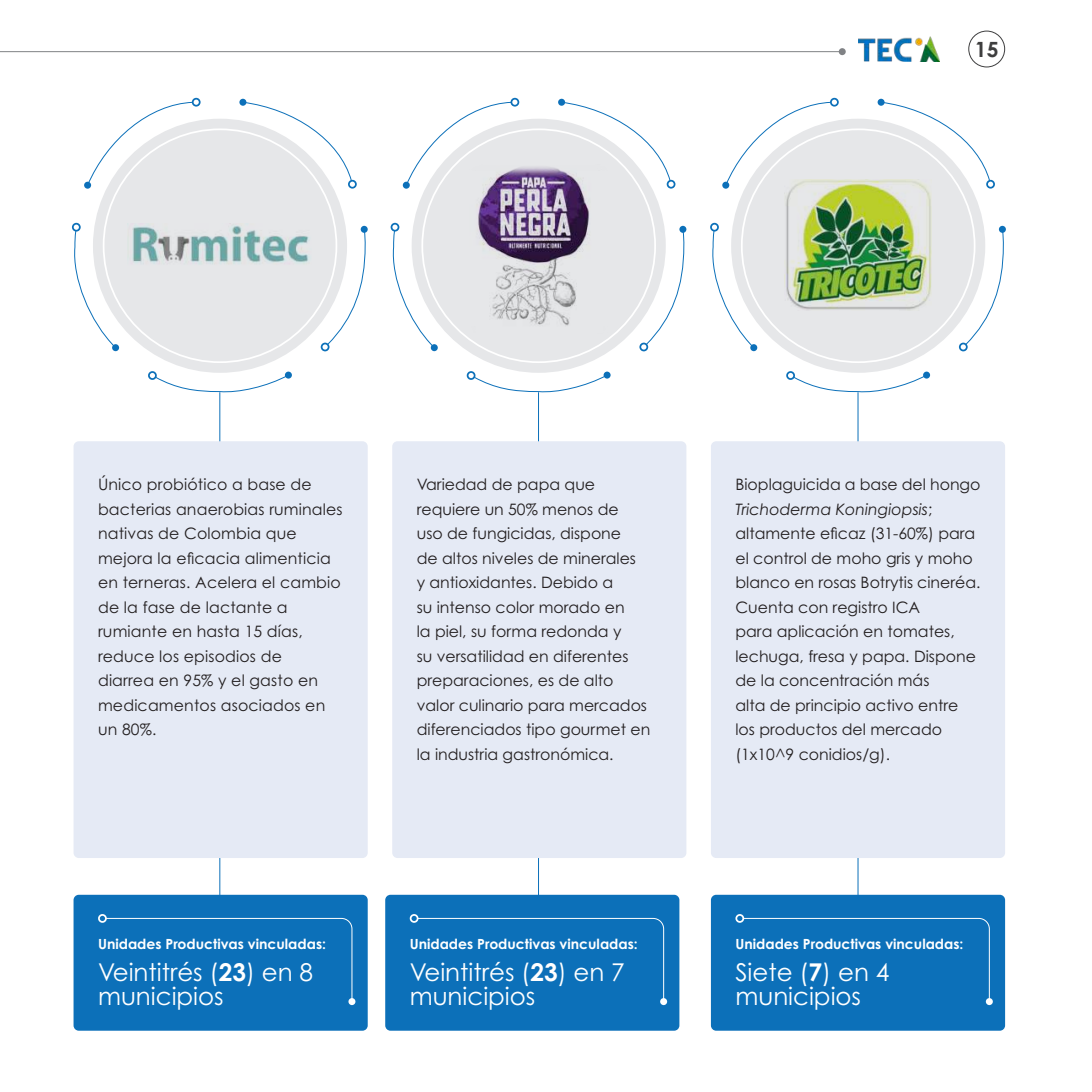
<style>
.page{position:relative;width:1092px;height:1092px;background:#fff}
.page>*{position:absolute;margin:0;border:0;box-sizing:border-box;transform-origin:0 0}
.t1{font:24.5px/24.5px "Century Gothic Pro";color:#fff}
.t2{font:700 21px "Century Gothic Pro";color:#3e3e3f}
.t3{font:15.75px/24.5px "Century Gothic Pro";color:#231f20}
.t4{font:700 14px "Century Gothic Pro";color:#fff}
.s1{font-style:italic}
.s2{font-weight:700}
</style>
<div class="page">
<hr style="left:0;top:51px;width:842px;height:1px;background:#808285">
<div style="left:838px;top:48px;width:7px;height:7px;background:#808285;border-radius:50%"></div>
<hr style="left:219px;top:392px;width:1px;height:514px;background:#0c70b9">
<hr style="left:538px;top:392px;width:1px;height:514px;background:#0c70b9">
<hr style="left:857px;top:392px;width:1px;height:514px;background:#0c70b9">
<div style="left:74px;top:894px;width:294px;height:136px;background:#0c70b9;border-radius:5px"></div>
<div style="left:385px;top:894px;width:294px;height:136px;background:#0c70b9;border-radius:5px"></div>
<div style="left:710px;top:894px;width:294px;height:136px;background:#0c70b9;border-radius:5px"></div>
<div style="left:74px;top:441px;width:294px;height:417px;background:#e5eaf5;border-radius:5px"></div>
<div style="left:392px;top:441px;width:294px;height:417px;background:#e5eaf5;border-radius:5px"></div>
<div style="left:710px;top:441px;width:294px;height:417px;background:#e5eaf5;border-radius:5px"></div>
<div style="left:93px;top:119px;width:254px;height:254px;background:#e6e7e9;border-radius:50%"></div>
<svg style="left:242px;top:101px;width:110px;height:81px"></svg>
<div style="left:348px;top:180px;width:9px;height:8px;border:2px solid #0c70b9;border-radius:50%"></div>
<div style="left:239px;top:99px;width:7px;height:7px;background:#0c70b9;border-radius:50%"></div>
<svg style="left:86px;top:101px;width:108px;height:85px"></svg>
<div style="left:192px;top:98px;width:8px;height:9px;border:2px solid #0c70b9;border-radius:50%"></div>
<div style="left:84px;top:182px;width:7px;height:7px;background:#0c70b9;border-radius:50%"></div>
<svg style="left:73px;top:230px;width:44px;height:116px"></svg>
<div style="left:72px;top:223px;width:9px;height:8px;border:2px solid #0c70b9;border-radius:50%"></div>
<div style="left:112px;top:344px;width:7px;height:7px;background:#0c70b9;border-radius:50%"></div>
<svg style="left:156px;top:375px;width:133px;height:18px"></svg>
<div style="left:148px;top:371px;width:9px;height:9px;border:2px solid #0c70b9;border-radius:50%"></div>
<div style="left:285px;top:371px;width:7px;height:7px;background:#0c70b9;border-radius:50%"></div>
<svg style="left:326px;top:232px;width:39px;height:114px"></svg>
<div style="left:321px;top:342px;width:8px;height:9px;border:2px solid #0c70b9;border-radius:50%"></div>
<div style="left:360px;top:226px;width:8px;height:7px;background:#0c70b9;border-radius:50%"></div>
<div style="left:411px;top:119px;width:254px;height:254px;background:#e6e7e9;border-radius:50%"></div>
<svg style="left:560px;top:101px;width:111px;height:81px"></svg>
<div style="left:666px;top:180px;width:9px;height:8px;border:2px solid #0c70b9;border-radius:50%"></div>
<div style="left:558px;top:99px;width:7px;height:7px;background:#0c70b9;border-radius:50%"></div>
<svg style="left:405px;top:101px;width:107px;height:85px"></svg>
<div style="left:510px;top:98px;width:9px;height:9px;border:2px solid #0c70b9;border-radius:50%"></div>
<div style="left:403px;top:182px;width:7px;height:7px;background:#0c70b9;border-radius:50%"></div>
<svg style="left:391px;top:230px;width:44px;height:119px"></svg>
<div style="left:390px;top:223px;width:9px;height:8px;border:2px solid #0c70b9;border-radius:50%"></div>
<div style="left:431px;top:344px;width:7px;height:7px;background:#0c70b9;border-radius:50%"></div>
<svg style="left:473px;top:374px;width:135px;height:19px"></svg>
<div style="left:466px;top:371px;width:9px;height:9px;border:2px solid #0c70b9;border-radius:50%"></div>
<div style="left:603px;top:371px;width:7px;height:7px;background:#0c70b9;border-radius:50%"></div>
<svg style="left:645px;top:228px;width:39px;height:116px"></svg>
<div style="left:639px;top:342px;width:9px;height:9px;border:2px solid #0c70b9;border-radius:50%"></div>
<div style="left:679px;top:226px;width:7px;height:7px;background:#0c70b9;border-radius:50%"></div>
<div style="left:731px;top:119px;width:254px;height:254px;background:#e6e7e9;border-radius:50%"></div>
<svg style="left:880px;top:101px;width:110px;height:81px"></svg>
<div style="left:986px;top:180px;width:8px;height:8px;border:2px solid #0c70b9;border-radius:50%"></div>
<div style="left:877px;top:99px;width:7px;height:7px;background:#0c70b9;border-radius:50%"></div>
<svg style="left:724px;top:101px;width:107px;height:85px"></svg>
<div style="left:830px;top:98px;width:8px;height:9px;border:2px solid #0c70b9;border-radius:50%"></div>
<div style="left:722px;top:182px;width:7px;height:7px;background:#0c70b9;border-radius:50%"></div>
<svg style="left:711px;top:230px;width:44px;height:116px"></svg>
<div style="left:710px;top:223px;width:8px;height:8px;border:2px solid #0c70b9;border-radius:50%"></div>
<div style="left:750px;top:344px;width:7px;height:7px;background:#0c70b9;border-radius:50%"></div>
<svg style="left:794px;top:376px;width:133px;height:17px"></svg>
<div style="left:786px;top:371px;width:9px;height:9px;border:2px solid #0c70b9;border-radius:50%"></div>
<div style="left:923px;top:371px;width:7px;height:7px;background:#0c70b9;border-radius:50%"></div>
<svg style="left:964px;top:230px;width:39px;height:116px"></svg>
<div style="left:958px;top:342px;width:9px;height:9px;border:2px solid #0c70b9;border-radius:50%"></div>
<div style="left:998px;top:226px;width:7px;height:7px;background:#0c70b9;border-radius:50%"></div>
<img style="left:132px;top:225px;width:178px;height:39px">
<img style="left:469px;top:164px;width:138px;height:162px">
<img style="left:784px;top:179px;width:147px;height:131px">
<svg style="left:105px;top:917px;width:248px;height:80px"></svg>
<div style="left:98px;top:913px;width:9px;height:9px;border:2px solid #fff;border-radius:50%"></div>
<svg style="left:348px;top:997px;width:7px;height:7px"></svg>
<svg style="left:416px;top:917px;width:248px;height:80px"></svg>
<div style="left:410px;top:913px;width:8px;height:9px;border:2px solid #fff;border-radius:50%"></div>
<svg style="left:660px;top:997px;width:7px;height:7px"></svg>
<svg style="left:742px;top:917px;width:248px;height:80px"></svg>
<div style="left:735px;top:913px;width:9px;height:9px;border:2px solid #fff;border-radius:50%"></div>
<svg style="left:985px;top:997px;width:7px;height:7px"></svg>
<div style="left:968px;top:31px;width:36px;height:36px;border:1px solid #3e3e3f;border-radius:50%"></div>
<img style="left:858px;top:37px;width:81px;height:24px">
<h2 class="t2" style="left:974px;top:36px;width:25px">15</h2>
<p class="t3" style="left:98px;top:472px;width:246px">Único probiótico a base de bacterias anaerobias ruminales nativas de Colombia que mejora la eficacia alimenticia en terneras. Acelera el cambio de la fase de lactante a rumiante en hasta 15 días, reduce los episodios de<br>diarrea en 95% y el gasto en medicamentos asociados en un 80%.</p>
<p class="t3" style="left:416px;top:472px;width:235px">Variedad de papa que requiere un 50% menos de<br>uso de fungicidas, dispone<br>de altos niveles de minerales<br>y antioxidantes. Debido a<br>su intenso color morado en<br>la piel, su forma redonda y<br>su versatilidad en diferentes preparaciones, es de alto valor culinario para mercados diferenciados tipo gourmet en la industria gastronómica.</p>
<p class="t3" style="left:735px;top:472px;width:246px">Bioplaguicida a base del hongo<br><span class="s1">Trichoderma Koningiopsis</span>; altamente eficaz (31-60%) para el control de moho gris y moho blanco en rosas Botrytis cineréa.<br>Cuenta con registro ICA<br>para aplicación en tomates, lechuga, fresa y papa. Dispone de la concentración más<br>alta de principio activo entre los productos del mercado (1x10^9 conidios/g).</p>
<p class="t4" style="left:98px;top:935px;width:229px">Unidades Productivas vinculadas:</p>
<h1 class="t1" style="left:98px;top:959px;width:217px">Veintitrés (<span class="s2">23</span>) en 8 municipios</h1>
<p class="t4" style="left:410px;top:935px;width:229px">Unidades Productivas vinculadas:</p>
<h1 class="t1" style="left:410px;top:959px;width:217px">Veintitrés (<span class="s2">23</span>) en 7 municipios</h1>
<p class="t4" style="left:735px;top:935px;width:229px">Unidades Productivas vinculadas:</p>
<h1 class="t1" style="left:735px;top:959px;width:155px">Siete (<span class="s2">7</span>) en 4 municipios</h1>
</div>
